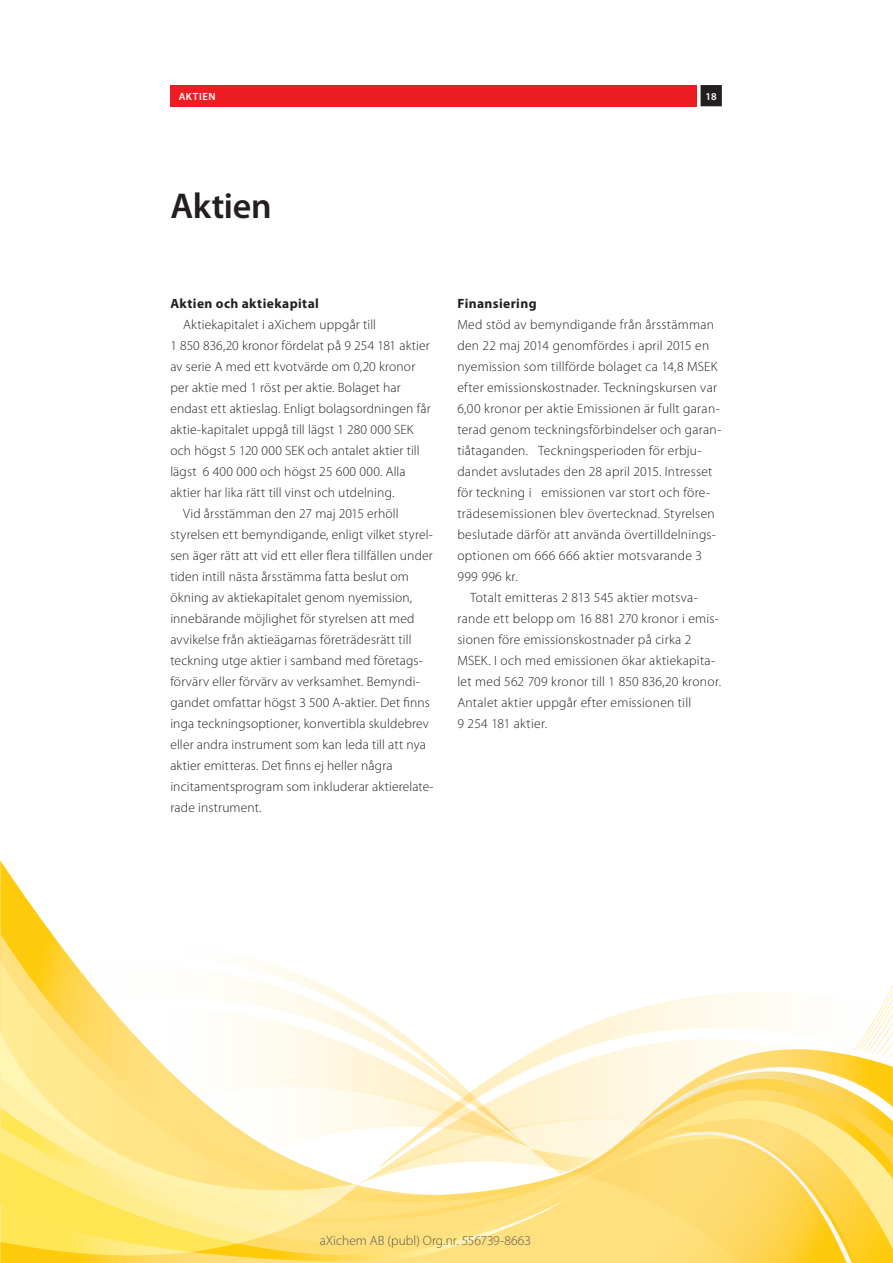
<style>
.page{position:relative;width:893px;height:1263px;background:#fff}
.page>*{position:absolute;margin:0;border:0;box-sizing:border-box;transform-origin:0 0}
.t1{font:600 36px "Myriad Pro";letter-spacing:-.01em;color:#231f20}
.t2{font:300 13.5px "Myriad Pro";letter-spacing:.015em;color:#231f20}
.t3{font:700 13.5px "Myriad Pro";letter-spacing:.03em;color:#231f20}
.t4{font:300 13.5px "Myriad Pro";color:#57585a}
.t5{font:600 10.5px "Myriad Pro";letter-spacing:.055em;color:#fff}
</style>
<div class="page">
<div style="left:701px;top:86px;width:20px;height:20px;background:#231f20"></div>
<div style="left:701px;top:85px;width:21px;height:21px;border:2px solid #231f20"></div>
<div style="left:170px;top:85px;width:526px;height:21px;background:#ee1d23"></div>
<svg style="left:0;top:860px;width:52px;height:74px"></svg>
<svg style="left:0;top:934px;width:892px;height:58px"></svg>
<svg style="left:0;top:961px;width:580px;height:78px"></svg>
<svg style="left:0;top:1255px;width:359px;height:8px;background:#fed444"></svg>
<svg style="left:0;top:1031px;width:359px;height:224px"></svg>
<svg style="left:379px;top:992px;width:513px;height:47px"></svg>
<svg style="left:358px;top:1039px;width:534px;height:189px"></svg>
<svg style="left:359px;top:1118px;width:533px;height:145px;background:#fee287"></svg>
<p class="t5" style="left:179px;top:90px;width:38px">AKTIEN</p>
<p class="t5" style="left:706px;top:90px;width:13px">18</p>
<h1 class="t1" style="left:170px;top:186px;width:103px">Aktien</h1>
<p class="t3" style="left:170px;top:296px;width:150px">Aktien och aktiekapital</p>
<p class="t2" style="left:183px;top:317px;width:195px">Aktiekapitalet i aXichem uppgår till</p>
<p class="t2" style="left:170px;top:338px;width:261px">1 850 836,20 kronor fördelat på 9 254 181 aktier</p>
<p class="t2" style="left:170px;top:359px;width:246px">av serie A med ett kvotvärde om 0,20 kronor</p>
<p class="t2" style="left:170px;top:380px;width:232px">per aktie med 1 röst per aktie. Bolaget har</p>
<p class="t2" style="left:170px;top:401px;width:262px">endast ett aktieslag. Enligt bolagsordningen får</p>
<p class="t2" style="left:170px;top:422px;width:245px">aktie-kapitalet uppgå till lägst 1 280 000 SEK</p>
<p class="t2" style="left:170px;top:443px;width:251px">och högst 5 120 000 SEK och antalet aktier till</p>
<p class="t2" style="left:170px;top:464px;width:237px">lägst 6 400 000 och högst 25 600 000. Alla</p>
<p class="t2" style="left:170px;top:485px;width:226px">aktier har lika rätt till vinst och utdelning.</p>
<p class="t2" style="left:183px;top:506px;width:217px">Vid årsstämman den 27 maj 2015 erhöll</p>
<p class="t2" style="left:170px;top:527px;width:264px">styrelsen ett bemyndigande, enligt vilket styrel-</p>
<p class="t2" style="left:170px;top:548px;width:264px">sen äger rätt att vid ett eller flera tillfällen under</p>
<p class="t2" style="left:170px;top:569px;width:240px">tiden intill nästa årsstämma fatta beslut om</p>
<p class="t2" style="left:170px;top:590px;width:243px">ökning av aktiekapitalet genom nyemission,</p>
<p class="t2" style="left:170px;top:611px;width:246px">innebärande möjlighet för styrelsen att med</p>
<p class="t2" style="left:170px;top:632px;width:243px">avvikelse från aktieägarnas företrädesrätt till</p>
<p class="t2" style="left:170px;top:653px;width:254px">teckning utge aktier i samband med företags-</p>
<p class="t2" style="left:170px;top:674px;width:251px">förvärv eller förvärv av verksamhet. Bemyndi-</p>
<p class="t2" style="left:170px;top:695px;width:261px">gandet omfattar högst 3 500 A-aktier. Det finns</p>
<p class="t2" style="left:170px;top:716px;width:260px">inga teckningsoptioner, konvertibla skuldebrev</p>
<p class="t2" style="left:170px;top:737px;width:257px">eller andra instrument som kan leda till att nya</p>
<p class="t2" style="left:170px;top:758px;width:224px">aktier emitteras. Det finns ej heller några</p>
<p class="t2" style="left:170px;top:779px;width:265px">incitamentsprogram som inkluderar aktierelate-</p>
<p class="t2" style="left:170px;top:800px;width:93px">rade instrument.</p>
<p class="t3" style="left:457px;top:296px;width:81px">Finansiering</p>
<p class="t2" style="left:457px;top:317px;width:258px">Med stöd av bemyndigande från årsstämman</p>
<p class="t2" style="left:457px;top:338px;width:253px">den 22 maj 2014 genomfördes i april 2015 en</p>
<p class="t2" style="left:457px;top:359px;width:261px">nyemission som tillförde bolaget ca 14,8 MSEK</p>
<p class="t2" style="left:457px;top:380px;width:261px">efter emissionskostnader. Teckningskursen var</p>
<p class="t2" style="left:457px;top:401px;width:264px">6,00 kronor per aktie Emissionen är fullt garan-</p>
<p class="t2" style="left:457px;top:422px;width:265px">terad genom teckningsförbindelser och garan-</p>
<p class="t2" style="left:457px;top:443px;width:246px">tiåtaganden. Teckningsperioden för erbju-</p>
<p class="t2" style="left:457px;top:464px;width:257px">dandet avslutades den 28 april 2015. Intresset</p>
<p class="t2" style="left:457px;top:485px;width:254px">för teckning i emissionen var stort och före-</p>
<p class="t2" style="left:457px;top:506px;width:259px">trädesemissionen blev övertecknad. Styrelsen</p>
<p class="t2" style="left:457px;top:527px;width:260px">beslutade därför att använda övertilldelnings-</p>
<p class="t2" style="left:457px;top:548px;width:246px">optionen om 666 666 aktier motsvarande 3</p>
<p class="t2" style="left:457px;top:569px;width:62px">999 996 kr.</p>
<p class="t2" style="left:470px;top:590px;width:229px">Totalt emitteras 2 813 545 aktier motsva-</p>
<p class="t2" style="left:457px;top:611px;width:263px">rande ett belopp om 16 881 270 kronor i emis-</p>
<p class="t2" style="left:457px;top:632px;width:236px">sionen före emissionskostnader på cirka 2</p>
<p class="t2" style="left:457px;top:653px;width:259px">MSEK. I och med emissionen ökar aktiekapita-</p>
<p class="t2" style="left:457px;top:674px;width:265px">let med 562 709 kronor till 1 850 836,20 kronor.</p>
<p class="t2" style="left:457px;top:695px;width:235px">Antalet aktier uppgår efter emissionen till</p>
<p class="t2" style="left:457px;top:716px;width:91px">9 254 181 aktier.</p>
<p class="t4" style="left:320px;top:1233px;width:213px">aXichem AB (publ) Org.nr. 556739-8663</p>
</div>
